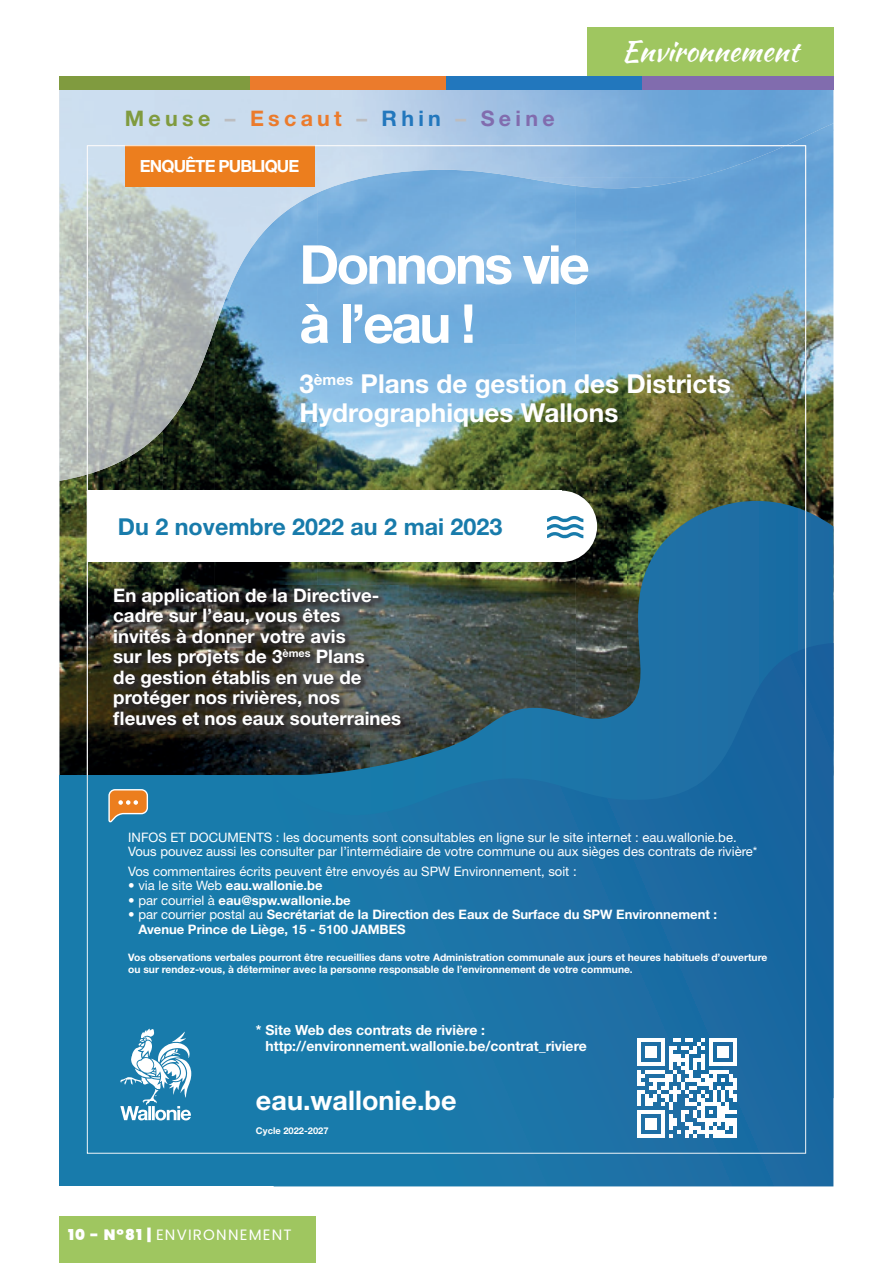
<style>
.page{position:relative;width:893px;height:1263px;background:#fff}
.page>*{position:absolute;margin:0;border:0;box-sizing:border-box;transform-origin:0 0}
.t1{font:700 53.7px/59.1px "Helvetica Neue LT Std";letter-spacing:-.05em;color:#fff}
.t2{font:28.5px "Kaushan Script";color:#fff}
.t3{font:700 27px "Helvetica Neue LT Std";color:#fff}
.t4{font:700 26.1px/28.7px "Helvetica Neue LT Std";color:#fff}
.t5{font:700 23.25px "Helvetica Neue LT Std";color:#187bab}
.t6{font:700 21.45px "Helvetica Neue LT Std";letter-spacing:.2em;color:#eb7b2c}
.t7{font:700 18.6px/20.5px "Helvetica Neue LT Std";color:#fff}
.t8{font:700 16.8px "Helvetica Neue LT Std";letter-spacing:-.05em;color:#fff}
.t9{font:15px "Poppins";letter-spacing:.08em;color:#fff}
.t10{font:700 13.95px/15.5px "Helvetica Neue LT Std";color:#fff}
.t11{font:13.05px/14.4px "Helvetica Neue LT Std";color:#fff}
.t12{font:700 13.05px/14.4px "Helvetica Neue LT Std";color:#fff}
.t13{font:700 10.2px/11.2px "Helvetica Neue LT Std";color:#fff}
.t14{font:700 9.3px "Helvetica Neue LT Std";color:#fff}
.s1{color:#809b3f}
.s2{color:#bcbdc0}
.s3{color:#2277bd}
.s4{color:#816cae}
.s5{font-weight:400}
.s6{font-weight:900}
</style>
<div class="page">
<div style="left:60px;top:1216px;width:256px;height:47px;background:#9fc660"></div>
<div style="left:587px;top:27px;width:246px;height:50px;background:#9fc660"></div>
<img style="left:806px;top:178px;width:27px;height:323px">
<img style="left:60px;top:481px;width:27px;height:294px">
<img style="left:60px;top:90px;width:257px;height:189px">
<img style="left:317px;top:90px;width:516px;height:88px">
<img style="left:60px;top:279px;width:27px;height:151px">
<img style="left:60px;top:430px;width:27px;height:51px">
<div style="left:60px;top:775px;width:773px;height:411px;background:linear-gradient(to right,#1780ae,#1d6ca3)"></div>
<svg style="left:806px;top:501px;width:27px;height:597px;background:#1a649a"></svg>
<div style="left:806px;top:643px;width:27px;height:202px;background:#1a619d"></div>
<img style="left:87px;top:145px;width:719px;height:1009px">
<div style="left:60px;top:77px;width:190px;height:13px;background:#809b3f"></div>
<div style="left:250px;top:77px;width:196px;height:13px;background:#eb7b2c"></div>
<div style="left:446px;top:77px;width:197px;height:13px;background:#2277bd"></div>
<div style="left:643px;top:77px;width:190px;height:13px;background:#816cae"></div>
<svg style="left:637px;top:1038px;width:100px;height:100px"></svg>
<img style="left:111px;top:586px;width:298px;height:147px">
<div style="left:526px;top:491px;width:71px;height:71px;background:#fff;border-radius:50%"></div>
<div style="left:87px;top:491px;width:474px;height:71px;background:#fff"></div>
<svg style="left:547px;top:516px;width:36px;height:23px"></svg>
<svg style="left:108px;top:788px;width:41px;height:35px"></svg>
<svg style="left:120px;top:1029px;width:71px;height:91px"></svg>
<h3 class="t6" style="left:125px;top:105px;width:431px"><span class="s1">Meuse</span> <span class="s2">–</span> Escaut <span class="s2">–</span> <span class="s3">Rhin</span> <span class="s2">–</span> <span class="s4">Seine</span></h3>
<p class="t8" style="left:140px;top:156px;width:161px">ENQUÊTE PUBLIQUE</p>
<h1 class="t1" style="left:299px;top:234px;width:292px">Donnons vie à l’eau !</h1>
<h2 class="t2" style="left:622px;top:31px;width:179px">Environnement</h2>
<h3 class="t4" style="left:299px;top:369px;width:433px">3<sup>èmes</sup> Plans de gestion des Districts<br>Hydrographiques Wallons</h3>
<h3 class="t5" style="left:118px;top:512px;width:386px">Du 2 novembre 2022 au 2 mai 2023</h3>
<h3 class="t7" style="left:113px;top:584px;width:289px">En application de la Directive&shy;cadre sur l’eau, vous êtes invités à donner votre avis<br>sur les projets de 3<sup>èmes</sup> Plans<br>de gestion établis en vue de protéger nos rivières, nos fleuves et nos eaux souterraines</h3>
<p class="t11" style="left:128px;top:830px;width:631px">INFOS ET DOCUMENTS : les documents sont consultables en ligne sur le site internet : eau.wallonie.be.<br>Vous pouvez aussi les consulter par l’intermédiaire de votre commune ou aux sièges des contrats de rivière*</p>
<p class="t11" style="left:128px;top:864px;width:450px">Vos commentaires écrits peuvent être envoyés au SPW Environnement, soit :</p>
<p class="t12" style="left:128px;top:878px;width:196px"><span class="s5">• via le site Web</span> eau.wallonie.be</p>
<p class="t12" style="left:128px;top:893px;width:224px"><span class="s5">• par courriel à</span> eau@spw.wallonie.be</p>
<p class="t12" style="left:138px;top:907px;width:580px;text-indent:-10px"><span class="s5">• par courrier postal au</span> Secrétariat de la Direction des Eaux de Surface du SPW Environnement :<br>Avenue Prince de Liège, 15 - 5100 JAMBES</p>
<p class="t13" style="left:128px;top:952px;width:641px">Vos observations verbales pourront être recueillies dans votre Administration communale aux jours et heures habituels d’ouverture ou sur rendez-vous, à déterminer avec la personne responsable de l’environnement de votre commune.</p>
<p class="t10" style="left:266px;top:1022px;width:323px;text-indent:-10px">* Site Web des contrats de rivière : http://environnement.wallonie.be/contrat_riviere</p>
<h3 class="t3" style="left:256px;top:1084px;width:202px">eau.wallonie.be</h3>
<p class="t14" style="left:256px;top:1125px;width:74px">Cycle 2022-2027</p>
<p class="t9" style="left:68px;top:1226px;width:225px"><span class="s6">10 - N°81 |</span> ENVIRONNEMENT</p>
</div>
